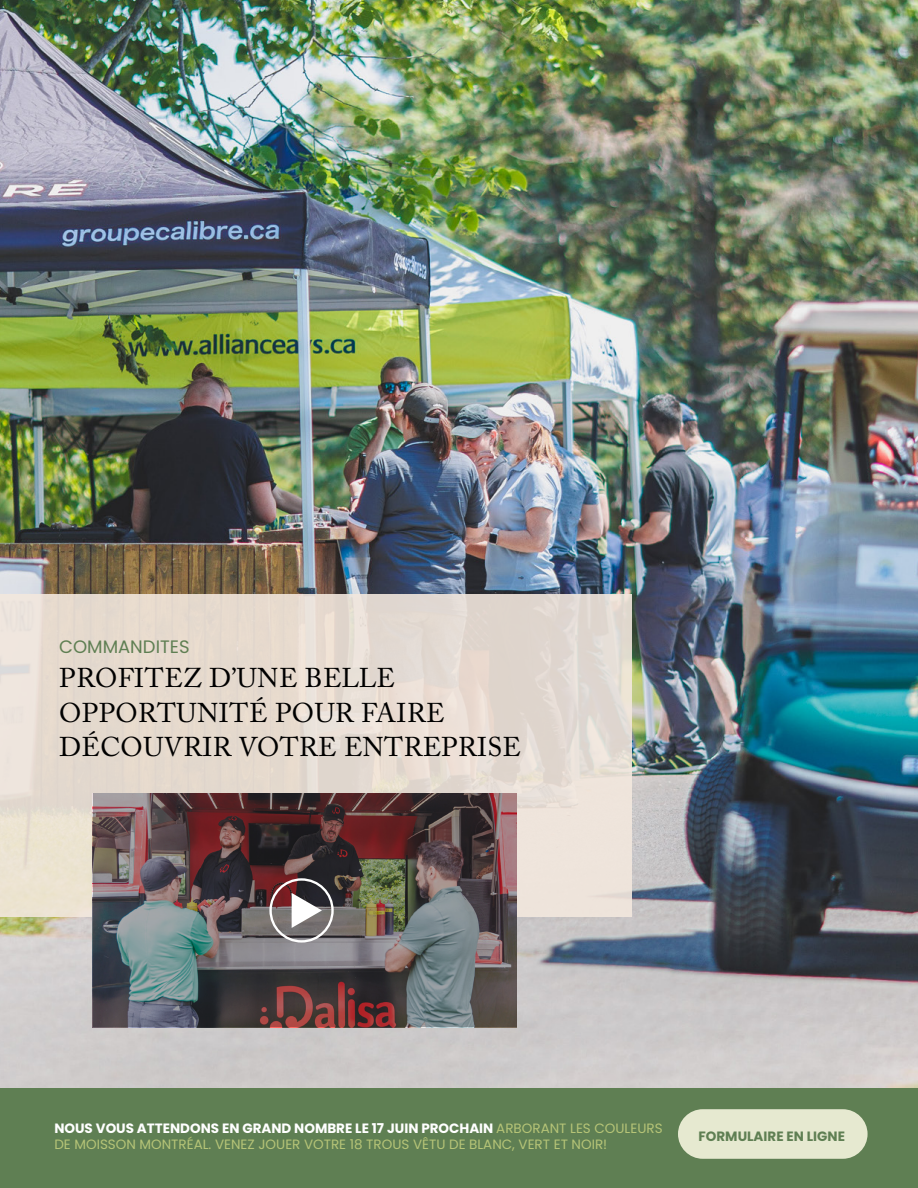
<style>
.page{position:relative;width:918px;height:1188px;background:#fff}
.page>*{position:absolute;margin:0;border:0;box-sizing:border-box;transform-origin:0 0}
.t1{font:27px/34.5px "Adobe Caslon Pro";letter-spacing:.015em;color:#000}
.t2{font:18px "Poppins";color:#5f7f53}
.t3{font:13.5px/16.2px "Poppins";color:#b6c477}
.t4{font:700 13.5px "Poppins";color:#5f7f53}
.s1{font-weight:700;color:#fff}
</style>
<div class="page">
<img style="left:0;top:0;width:918px;height:1089px">
<div style="left:0;top:1089px;width:918px;height:99px;background:#5f7f53"></div>
<div style="left:678px;top:1109px;width:190px;height:50px;background:#e6e9d0;border-radius:25px"></div>
<div style="left:0;top:594px;width:632px;height:323px;background:linear-gradient(to bottom,#e3d8cf,#ece2d5)"></div>
<img style="left:93px;top:794px;width:423px;height:233px">
<svg style="left:269px;top:878px;width:65px;height:65px"></svg>
<h2 class="t2" style="left:59px;top:636px;width:132px">COMMANDITES</h2>
<h1 class="t1" style="left:59px;top:660px;width:463px">PROFITEZ D’UNE BELLE<br>OPPORTUNITÉ POUR FAIRE<br>DÉCOUVRIR VOTRE ENTREPRISE</h1>
<p class="t3" style="left:54px;top:1120px;width:610px"><span class="s1">NOUS VOUS ATTENDONS EN GRAND NOMBRE LE 17 JUIN PROCHAIN</span> ARBORANT LES COULEURS<br>DE MOISSON MONTRÉAL. VENEZ JOUER VOTRE 18 TROUS VÊTU DE BLANC, VERT ET NOIR!</p>
<p class="t4" style="left:698px;top:1129px;width:148px">FORMULAIRE EN LIGNE</p>
</div>
